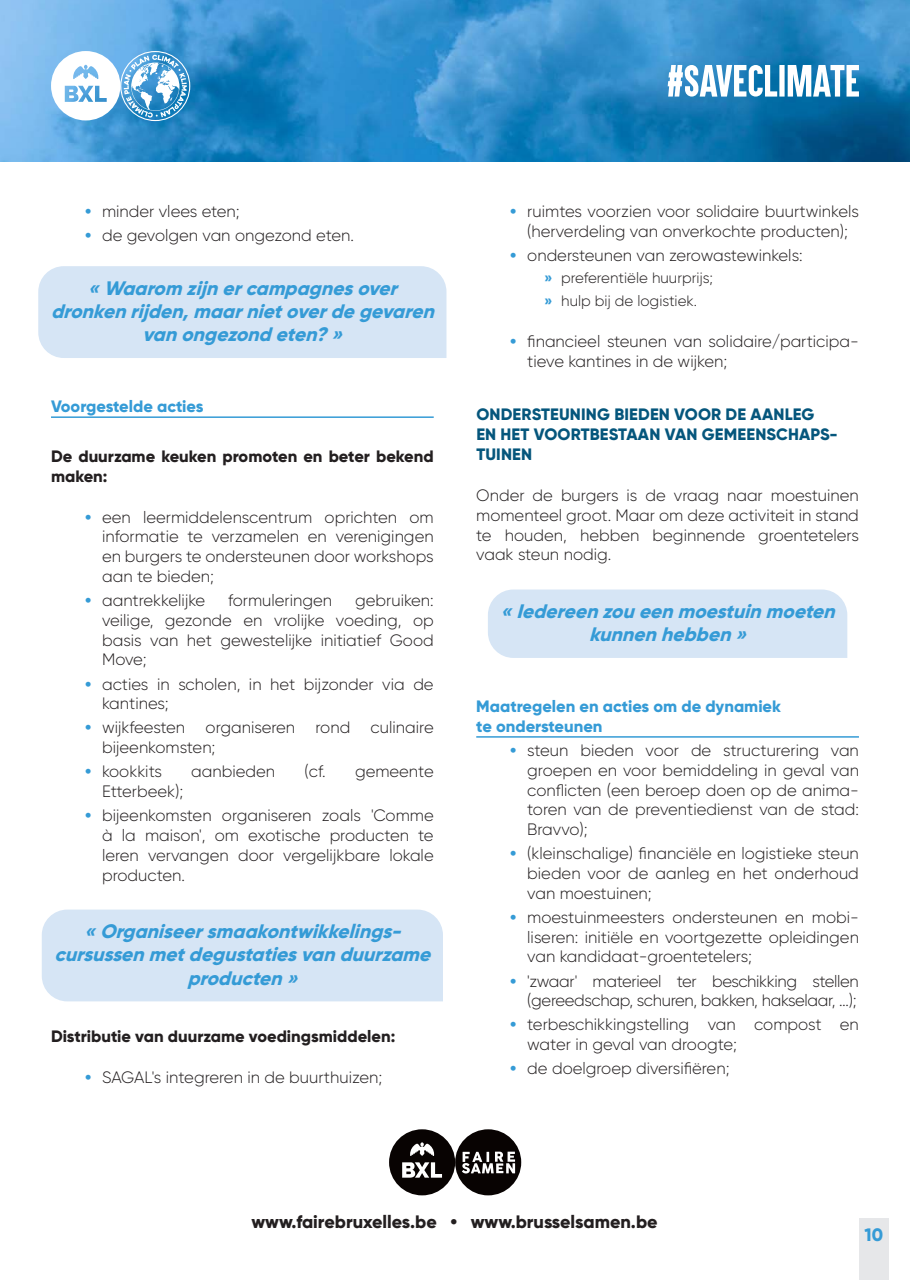
<style>
.page{position:relative;width:910px;height:1280px;background:#fff}
.page>*{position:absolute;margin:0;border:0;box-sizing:border-box;transform-origin:0 0}
.Citations{font:italic 800 19.5px/23.4px "Gilroy";color:#359bd6;text-align:center}
.t1{font:800 18px "Gilroy";color:#231f20}
.t2{font:800 18px "Gilroy";color:#359bd6}
.Texte{font:300 16.5px/19.8px "Gilroy";color:#231f20;text-align:justify}
.Texte-2{font:800 16.5px/19.8px "Gilroy";color:#231f20}
.Texte-3{font:300 16.5px/19.8px "Gilroy";letter-spacing:-.02em;color:#231f20;text-align:right}
.Sous-titres_1{font:800 16.5px/19.8px "Gilroy";letter-spacing:.01em;color:#05567c}
.Sous-titres_2{font:800 16.5px/19.8px "Gilroy";color:#359bd6}
.t3{font:300 15px "Gilroy";color:#231f20}
.s1{font-weight:800;color:#359bd6}
</style>
<div class="page">
<img style="left:0;top:0;width:910px;height:162px">
<svg style="left:668px;top:65px;width:191px;height:32px"></svg>
<svg style="left:51px;top:51px;width:139px;height:70px"></svg>
<svg style="left:389px;top:1129px;width:132px;height:66px"></svg>
<div style="left:859px;top:1218px;width:30px;height:62px;background:#e6e7e9"></div>
<div style="left:38px;top:266px;width:408px;height:92px;background:#d6e5f5"></div>
<hr style="left:51px;top:416px;width:383px;height:2px;background:#359bd6">
<div style="left:42px;top:909px;width:401px;height:92px;background:#d6e5f5"></div>
<div style="left:488px;top:589px;width:359px;height:69px;background:#d6e5f5"></div>
<hr style="left:476px;top:736px;width:383px;height:2px;background:#359bd6">
<p class="Texte" style="left:85px;top:201px;width:156px"><span class="s1">•</span> minder vlees eten;</p>
<p class="Texte" style="left:85px;top:226px;width:268px"><span class="s1">•</span> de gevolgen van ongezond eten.</p>
<p class="Citations" style="left:51px;top:276px;width:391px">«Waarom zijnercampagnesover dronkenrijden,maarnietoverdegevaren vanongezond eten?»</p>
<p class="Sous-titres_2" style="left:51px;top:396px;width:154px">Voorgestelde acties</p>
<p class="Texte-2" style="left:51px;top:446px;width:384px">De duurzame keuken promoten en beter bekend maken:</p>
<p class="Texte" style="left:102px;top:507px;width:333px;text-indent:-17px"><span class="s1">•</span> een leermiddelenscentrum oprichten om informatie te verzamelen en verenigingen en burgers te ondersteunen door workshops aan te bieden;</p>
<p class="Texte" style="left:85px;top:590px;width:122px"><span class="s1">•</span> aantrekkelijke</p>
<p class="Texte" style="left:228px;top:590px;width:106px">formuleringen</p>
<p class="Texte" style="left:102px;top:590px;width:333px;text-indent:253px">gebruiken: veilige, gezonde en vrolijke voeding, op basis van het gewestelijke initiatief Good Move;</p>
<p class="Texte" style="left:102px;top:674px;width:333px;text-indent:-17px"><span class="s1">•</span> acties in scholen, in het bijzonder via de kantines;</p>
<p class="Texte" style="left:102px;top:717px;width:333px;text-indent:-17px"><span class="s1">•</span> wijkfeesten organiseren rond culinaire bijeenkomsten;</p>
<p class="Texte" style="left:85px;top:761px;width:78px"><span class="s1">•</span> kookkits</p>
<p class="Texte" style="left:191px;top:761px;width:85px">aanbieden</p>
<p class="Texte" style="left:304px;top:761px;width:21px">(cf.</p>
<p class="Texte" style="left:355px;top:761px;width:80px">gemeente</p>
<p class="Texte" style="left:102px;top:781px;width:83px">Etterbeek);</p>
<p class="Texte" style="left:102px;top:805px;width:333px;text-indent:-17px"><span class="s1">•</span> bijeenkomsten organiseren zoals 'Comme à la maison', om exotische producten te leren vervangen door vergelijkbare lokale producten.</p>
<p class="Citations" style="left:55px;top:919px;width:384px">«Organiseersmaakontwikkelings&shy;cursussenmetdegustatiesvanduurzame producten»</p>
<p class="Texte-2" style="left:51px;top:1026px;width:346px">Distributie van duurzame voedingsmiddelen:</p>
<p class="Texte" style="left:85px;top:1067px;width:299px"><span class="s1">•</span> SAGAL's integreren in de buurthuizen;</p>
<p class="Texte" style="left:510px;top:201px;width:350px;text-align:center"><span class="s1">•</span> ruimtes voorzien voor solidaire buurtwinkels (herverdeling van onverkochte producten);</p>
<p class="Texte" style="left:510px;top:245px;width:294px"><span class="s1">•</span> ondersteunen van zerowastewinkels:</p>
<p class="t3" style="left:544px;top:269px;width:170px"><span class="s1">»</span> preferentiële huurprijs;</p>
<p class="t3" style="left:544px;top:291px;width:152px"><span class="s1">»</span> hulp bij de logistiek.</p>
<p class="Texte" style="left:527px;top:331px;width:333px;text-indent:-17px"><span class="s1">•</span> financieel steunen van solidaire/participa&shy;tieve kantines in de wijken;</p>
<p class="Sous-titres_1" style="left:476px;top:405px;width:363px">ONDERSTEUNING BIEDEN VOOR DE AANLEG<br>EN HET VOORTBESTAAN VAN GEMEENSCHAPS-<br>TUINEN</p>
<p class="Texte" style="left:476px;top:485px;width:384px">Onder de burgers is de vraag naar moestuinen momenteel groot. Maar om deze activiteit in stand te houden, hebben beginnende groentetelers vaak steun nodig.</p>
<p class="Citations" style="left:501px;top:599px;width:342px">«Iedereenzoueenmoestuinmoeten kunnenhebben»</p>
<p class="Sous-titres_2" style="left:476px;top:696px;width:306px">Maatregelen en acties om de dynamiek te ondersteunen</p>
<p class="Texte" style="left:527px;top:740px;width:333px;text-indent:-17px"><span class="s1">•</span> steun bieden voor de structurering van groepen en voor bemiddeling in geval van conflicten (een beroep doen op de anima&shy;toren van de preventiedienst van de stad:<br>Bravvo);</p>
<p class="Texte" style="left:527px;top:843px;width:333px;text-indent:-17px"><span class="s1">•</span> (kleinschalige) financiële en logistieke steun bieden voor de aanleg en het onderhoud van moestuinen;</p>
<p class="Texte" style="left:527px;top:907px;width:333px;text-indent:-17px"><span class="s1">•</span> moestuinmeesters ondersteunen en mobi&shy;liseren: initiële en voortgezette opleidingen van kandidaat-groentetelers;</p>
<p class="Texte-3" style="left:510px;top:971px;width:350px"><span class="s1">•</span> 'zwaar' materieel ter beschikking stellen (gereedschap, schuren, bakken, hakselaar, …);</p>
<p class="Texte" style="left:527px;top:1014px;width:333px;text-indent:-17px"><span class="s1">•</span> terbeschikkingstelling van compost en water in geval van droogte;</p>
<p class="Texte" style="left:510px;top:1058px;width:221px"><span class="s1">•</span> de doelgroep diversifiëren;</p>
<p class="t1" style="left:251px;top:1210px;width:408px">www.fairebruxelles.be • www.brusselsamen.be</p>
<p class="t2" style="left:864px;top:1223px;width:20px">10</p>
</div>
